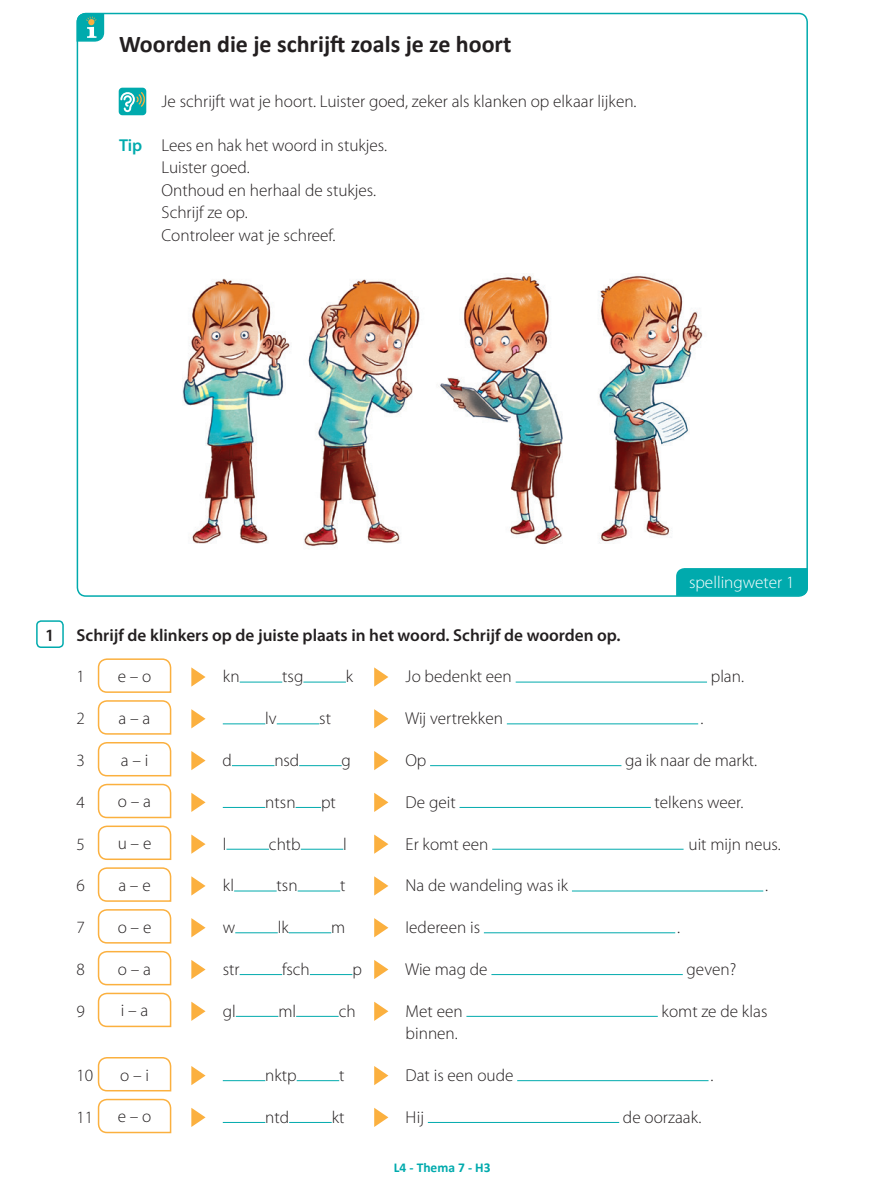
<style>
.page{position:relative;width:893px;height:1200px;background:#fff}
.page>*{position:absolute;margin:0;border:0;box-sizing:border-box;transform-origin:0 0}
.t1{font:700 24px "Calibri";color:#231f20}
.t2{font:300 17.25px/22.5px "Myriad Pro";color:#231f20}
.t3{font:600 17.25px "Myriad Pro";color:#231f20}
.t4{font:300 17.25px "Myriad Pro";color:#fff}
.t5{font:700 13.5px "Calibri";color:#00aaad}
.s1{font-weight:600;color:#00aaad}
</style>
<div class="page">
<svg style="left:76px;top:12px;width:29px;height:30px"></svg>
<div style="left:676px;top:568px;width:132px;height:27px;background:#00aaad"></div>
<img style="left:182px;top:274px;width:521px;height:273px">
<div style="left:119px;top:88px;width:27px;height:27px;background:#00aaad;border-radius:4px"></div>
<svg style="left:120px;top:92px;width:25px;height:21px"></svg>
<svg style="left:97px;top:658px;width:75px;height:35px"></svg>
<svg style="left:191px;top:667px;width:15px;height:19px"></svg>
<hr style="left:240px;top:681px;width:42px;height:1px;background:#00aaad">
<hr style="left:303px;top:681px;width:43px;height:1px;background:#00aaad">
<svg style="left:374px;top:667px;width:14px;height:19px"></svg>
<hr style="left:516px;top:681px;width:191px;height:1px;background:#00aaad">
<svg style="left:97px;top:700px;width:75px;height:35px"></svg>
<svg style="left:191px;top:709px;width:15px;height:19px"></svg>
<hr style="left:223px;top:723px;width:42px;height:1px;background:#00aaad">
<hr style="left:277px;top:723px;width:42px;height:1px;background:#00aaad">
<svg style="left:374px;top:709px;width:14px;height:19px"></svg>
<hr style="left:507px;top:723px;width:191px;height:1px;background:#00aaad">
<svg style="left:191px;top:751px;width:15px;height:19px"></svg>
<hr style="left:232px;top:765px;width:42px;height:1px;background:#00aaad">
<hr style="left:299px;top:765px;width:43px;height:1px;background:#00aaad">
<svg style="left:374px;top:751px;width:14px;height:19px"></svg>
<hr style="left:430px;top:765px;width:191px;height:1px;background:#00aaad">
<svg style="left:97px;top:742px;width:75px;height:76px"></svg>
<svg style="left:191px;top:793px;width:15px;height:18px"></svg>
<hr style="left:223px;top:807px;width:42px;height:1px;background:#00aaad">
<svg style="left:296px;top:807px;width:25px;height:1px"></svg>
<svg style="left:374px;top:793px;width:14px;height:18px"></svg>
<hr style="left:459px;top:807px;width:192px;height:1px;background:#00aaad">
<svg style="left:97px;top:825px;width:75px;height:35px"></svg>
<svg style="left:191px;top:834px;width:15px;height:19px"></svg>
<hr style="left:226px;top:848px;width:43px;height:1px;background:#00aaad">
<hr style="left:301px;top:848px;width:42px;height:1px;background:#00aaad">
<svg style="left:374px;top:834px;width:14px;height:19px"></svg>
<hr style="left:492px;top:848px;width:192px;height:1px;background:#00aaad">
<svg style="left:97px;top:867px;width:75px;height:35px"></svg>
<svg style="left:191px;top:876px;width:15px;height:19px"></svg>
<hr style="left:234px;top:890px;width:43px;height:1px;background:#00aaad">
<hr style="left:298px;top:890px;width:42px;height:1px;background:#00aaad">
<svg style="left:374px;top:876px;width:14px;height:19px"></svg>
<hr style="left:572px;top:890px;width:191px;height:1px;background:#00aaad">
<svg style="left:191px;top:918px;width:15px;height:19px"></svg>
<hr style="left:235px;top:932px;width:43px;height:1px;background:#00aaad">
<hr style="left:289px;top:932px;width:42px;height:1px;background:#00aaad">
<svg style="left:374px;top:918px;width:14px;height:19px"></svg>
<hr style="left:484px;top:932px;width:191px;height:1px;background:#00aaad">
<svg style="left:97px;top:909px;width:75px;height:76px"></svg>
<svg style="left:191px;top:960px;width:15px;height:18px"></svg>
<hr style="left:240px;top:974px;width:42px;height:1px;background:#00aaad">
<hr style="left:310px;top:974px;width:42px;height:1px;background:#00aaad">
<svg style="left:374px;top:960px;width:14px;height:18px"></svg>
<hr style="left:491px;top:974px;width:192px;height:1px;background:#00aaad">
<svg style="left:97px;top:992px;width:75px;height:35px"></svg>
<svg style="left:191px;top:1001px;width:15px;height:19px"></svg>
<hr style="left:236px;top:1015px;width:42px;height:1px;background:#00aaad">
<hr style="left:296px;top:1015px;width:43px;height:1px;background:#00aaad">
<svg style="left:374px;top:1001px;width:14px;height:19px"></svg>
<hr style="left:466px;top:1015px;width:192px;height:1px;background:#00aaad">
<svg style="left:97px;top:1057px;width:75px;height:34px"></svg>
<svg style="left:191px;top:1066px;width:15px;height:18px"></svg>
<hr style="left:223px;top:1080px;width:42px;height:1px;background:#00aaad">
<hr style="left:297px;top:1080px;width:42px;height:1px;background:#00aaad">
<svg style="left:374px;top:1066px;width:14px;height:18px"></svg>
<hr style="left:517px;top:1080px;width:191px;height:1px;background:#00aaad">
<svg style="left:97px;top:1098px;width:75px;height:35px"></svg>
<svg style="left:191px;top:1108px;width:15px;height:18px"></svg>
<hr style="left:223px;top:1121px;width:42px;height:1px;background:#00aaad">
<hr style="left:289px;top:1121px;width:43px;height:1px;background:#00aaad">
<svg style="left:374px;top:1108px;width:14px;height:18px"></svg>
<hr style="left:428px;top:1121px;width:191px;height:1px;background:#00aaad">
<div style="left:36px;top:620px;width:28px;height:27px;border:2px solid #00aaad;border-radius:4px"></div>
<h1 class="t1" style="left:119px;top:29px;width:394px">Woorden die je schrijft zoals je ze hoort</h1>
<p class="t2" style="left:162px;top:90px;width:477px">Je schrijft wat je hoort. Luister goed, zeker als klanken op elkaar lijken.</p>
<p class="t2" style="left:162px;top:134px;width:227px;text-indent:-43px"><span class="s1">Tip</span> Lees en hak het woord in stukjes.<br>Luister goed.<br>Onthoud en herhaal de stukjes.<br>Schrijf ze op.<br>Controleer wat je schreef.</p>
<p class="t3" style="left:45px;top:623px;width:11px">1</p>
<p class="t4" style="left:689px;top:573px;width:107px">spellingweter 1</p>
<p class="t3" style="left:77px;top:623px;width:546px">Schrijf de klinkers op de juiste plaats in het woord. Schrijf de woorden op.</p>
<p class="t2" style="left:77px;top:665px;width:10px">1</p>
<p class="t2" style="left:118px;top:665px;width:35px">e – o</p>
<p class="t2" style="left:223px;top:665px;width:18px">kn</p>
<p class="t2" style="left:282px;top:665px;width:23px">tsg</p>
<p class="t2" style="left:346px;top:665px;width:9px">k</p>
<p class="t2" style="left:406px;top:665px;width:108px">Jo bedenkt een</p>
<p class="t2" style="left:711px;top:665px;width:35px">plan.</p>
<p class="t2" style="left:77px;top:707px;width:10px">2</p>
<p class="t2" style="left:119px;top:707px;width:33px">a – a</p>
<p class="t2" style="left:265px;top:707px;width:13px">lv</p>
<p class="t2" style="left:319px;top:707px;width:13px">st</p>
<p class="t2" style="left:405px;top:707px;width:100px">Wij vertrekken</p>
<p class="t2" style="left:700px;top:707px;width:5px">.</p>
<p class="t2" style="left:77px;top:749px;width:10px">3</p>
<p class="t2" style="left:121px;top:748px;width:29px">a – i</p>
<p class="t2" style="left:223px;top:749px;width:11px">d</p>
<p class="t2" style="left:274px;top:749px;width:26px">nsd</p>
<p class="t2" style="left:342px;top:749px;width:11px">g</p>
<p class="t2" style="left:405px;top:749px;width:23px">Op</p>
<p class="t2" style="left:625px;top:749px;width:134px">ga ik naar de markt.</p>
<p class="t2" style="left:77px;top:790px;width:10px">4</p>
<p class="t2" style="left:118px;top:790px;width:35px">o – a</p>
<p class="t2" style="left:265px;top:790px;width:32px">ntsn</p>
<p class="t2" style="left:321px;top:790px;width:16px">pt</p>
<p class="t2" style="left:406px;top:790px;width:52px">De geit</p>
<p class="t2" style="left:655px;top:790px;width:90px">telkens weer.</p>
<p class="t2" style="left:77px;top:832px;width:10px">5</p>
<p class="t2" style="left:118px;top:832px;width:35px">u – e</p>
<p class="t2" style="left:223px;top:832px;width:5px">l</p>
<p class="t2" style="left:269px;top:832px;width:33px">chtb</p>
<p class="t2" style="left:343px;top:832px;width:5px">l</p>
<p class="t2" style="left:406px;top:832px;width:84px">Er komt een</p>
<p class="t2" style="left:688px;top:832px;width:94px">uit mijn neus.</p>
<p class="t2" style="left:77px;top:874px;width:10px">6</p>
<p class="t2" style="left:118px;top:874px;width:34px">a – e</p>
<p class="t2" style="left:223px;top:874px;width:13px">kl</p>
<p class="t2" style="left:277px;top:874px;width:23px">tsn</p>
<p class="t2" style="left:340px;top:874px;width:7px">t</p>
<p class="t2" style="left:406px;top:874px;width:164px">Na de wandeling was ik</p>
<p class="t2" style="left:765px;top:874px;width:5px">.</p>
<p class="t2" style="left:77px;top:916px;width:10px">7</p>
<p class="t2" style="left:118px;top:915px;width:35px">o – e</p>
<p class="t2" style="left:223px;top:916px;width:14px">w</p>
<p class="t2" style="left:278px;top:916px;width:12px">lk</p>
<p class="t2" style="left:331px;top:916px;width:16px">m</p>
<p class="t2" style="left:406px;top:916px;width:76px">Iedereen is</p>
<p class="t2" style="left:677px;top:916px;width:5px">.</p>
<p class="t2" style="left:77px;top:957px;width:10px">8</p>
<p class="t2" style="left:118px;top:957px;width:35px">o – a</p>
<p class="t2" style="left:223px;top:957px;width:18px">str</p>
<p class="t2" style="left:282px;top:957px;width:29px">fsch</p>
<p class="t2" style="left:352px;top:957px;width:11px">p</p>
<p class="t2" style="left:405px;top:957px;width:84px">Wie mag de</p>
<p class="t2" style="left:687px;top:957px;width:51px">geven?</p>
<p class="t2" style="left:77px;top:999px;width:10px">9</p>
<p class="t2" style="left:121px;top:999px;width:29px">i – a</p>
<p class="t2" style="left:223px;top:999px;width:15px">gl</p>
<p class="t2" style="left:278px;top:999px;width:19px">ml</p>
<p class="t2" style="left:339px;top:999px;width:18px">ch</p>
<p class="t2" style="left:406px;top:999px;width:59px">Met een</p>
<p class="t2" style="left:662px;top:999px;width:107px">komt ze de klas</p>
<p class="t2" style="left:406px;top:1022px;width:54px">binnen.</p>
<p class="t2" style="left:77px;top:1063px;width:18px">10</p>
<p class="t2" style="left:120px;top:1063px;width:30px">o – i</p>
<p class="t2" style="left:265px;top:1063px;width:33px">nktp</p>
<p class="t2" style="left:339px;top:1063px;width:7px">t</p>
<p class="t2" style="left:406px;top:1063px;width:109px">Dat is een oude</p>
<p class="t2" style="left:710px;top:1063px;width:5px">.</p>
<p class="t2" style="left:77px;top:1105px;width:18px">11</p>
<p class="t2" style="left:118px;top:1105px;width:35px">e – o</p>
<p class="t2" style="left:265px;top:1105px;width:25px">ntd</p>
<p class="t2" style="left:332px;top:1105px;width:14px">kt</p>
<p class="t2" style="left:406px;top:1105px;width:20px">Hij</p>
<p class="t2" style="left:623px;top:1105px;width:80px">de oorzaak.</p>
<p class="t5" style="left:394px;top:1158px;width:98px">L4 - Thema 7 - H3</p>
</div>
